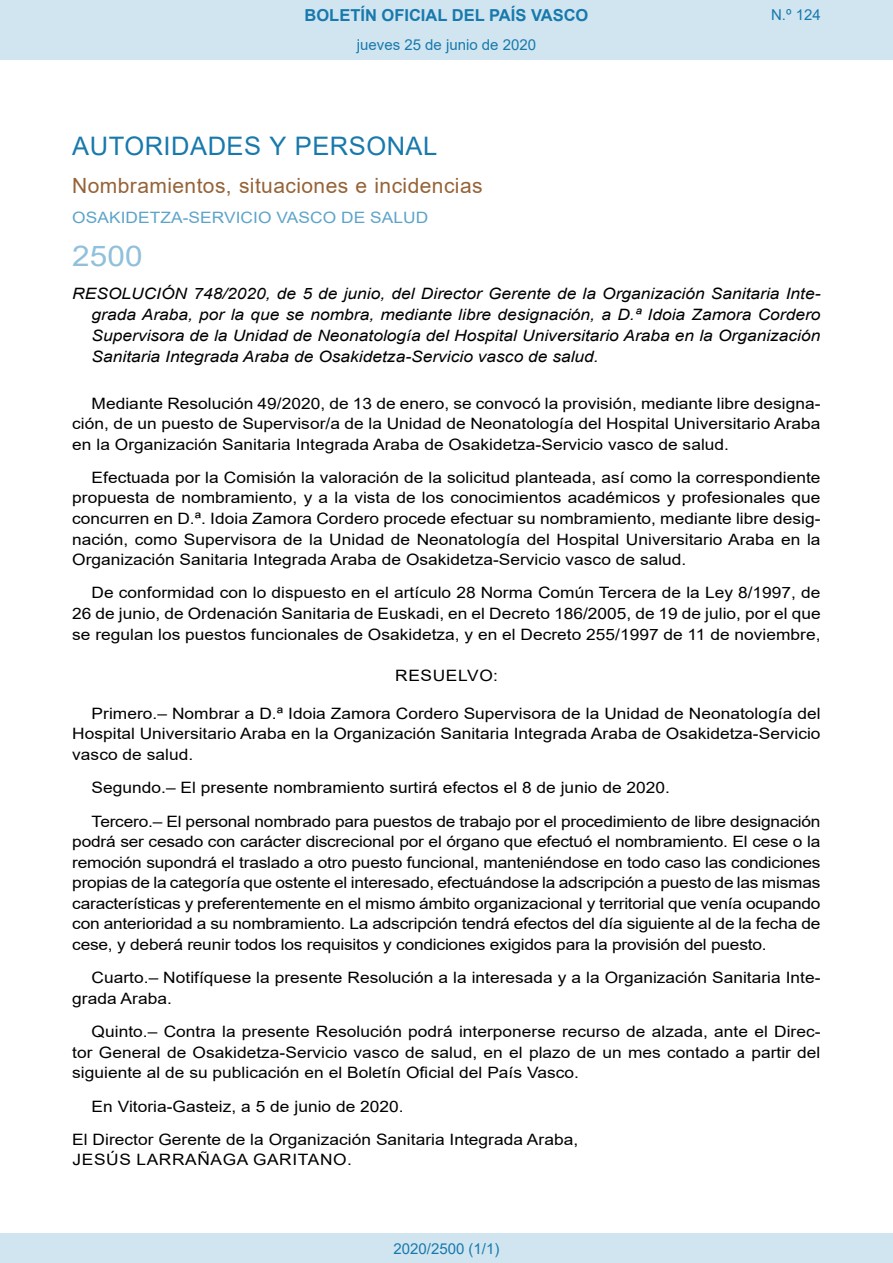
<style>
.page{position:relative;width:893px;height:1263px;background:#fff}
.page>*{position:absolute;margin:0;border:0;box-sizing:border-box;transform-origin:0 0}
.BOPVOrden{font:28.5px "Arial";color:#90c0db;scale:1.11 1}
.BOPVSeccion{font:25.5px "Arial";letter-spacing:.02em;color:#1879ad}
.BOPVSubseccion{font:21px "Arial";letter-spacing:.02em;color:#956338}
.t1{font:700 16.5px "Arial";color:#1879ad}
.BOPVDetalle{font:15.6px/20.5px "Arial";color:#000;text-align:justify;scale:1.11 1}
.BOPVTitulo{font:italic 15.6px/21px "Arial";color:#000;text-align:justify;scale:1.11 1}
.BOPVFirmaPuesto{font:15.6px "Arial";color:#000;scale:1.11 1}
.BOPVFirmaLugFec{font:15.6px "Arial";color:#000;scale:1.11 1}
.BOPVOrganismo{font:15.6px "Arial";letter-spacing:.005em;color:#5ea4ca;scale:1.11 1}
.BOPVFirmaNombre{font:15.6px "Arial";letter-spacing:.035em;color:#000;scale:1.11 1}
.BOPVClave{font:15.6px "Arial";letter-spacing:.035em;color:#000;scale:1.11 1}
.Paginacion_Centro{font:15px "Arial";color:#1879ad}
</style>
<div class="page">
<div style="left:0;top:0;width:893px;height:60px;background:#d0e5f0"></div>
<div style="left:0;top:1233px;width:893px;height:30px;background:#d0e5f0"></div>
<p class="t1" style="left:305px;top:3px;width:285px">BOLETÍN OFICIAL DEL PAÍS VASCO</p>
<p class="Paginacion_Centro" style="left:357px;top:35px;width:181px">jueves 25 de junio de 2020</p>
<p class="Paginacion_Centro" style="left:771px;top:5px;width:51px">N.º 124</p>
<p class="BOPVSeccion" style="left:72px;top:128px;width:367px">AUTORIDADES Y PERSONAL</p>
<p class="BOPVSubseccion" style="left:72px;top:171px;width:412px">Nombramientos, situaciones e incidencias</p>
<p class="BOPVOrganismo" style="left:72px;top:207px;width:322px">OSAKIDETZA-SERVICIO VASCO DE SALUD</p>
<p class="BOPVOrden" style="left:72px;top:236px;width:65px">2500</p>
<p class="BOPVTitulo" style="left:92px;top:284px;width:658px;text-indent:-19px">RESOLUCIÓN 748/2020, de 5 de junio, del Director Gerente de la Organización Sanitaria Inte&shy;grada Araba, por la que se nombra, mediante libre designación, a D.ª Idoia Zamora Cordero Supervisora de la Unidad de Neonatología del Hospital Universitario Araba en la Organización Sanitaria Integrada Araba de Osakidetza-Servicio vasco de salud.</p>
<p class="BOPVDetalle" style="left:72px;top:393px;width:676px;text-indent:19px">Mediante Resolución 49/2020, de 13 de enero, se convocó la provisión, mediante libre designa&shy;ción, de un puesto de Supervisor/a de la Unidad de Neonatología del Hospital Universitario Araba en la Organización Sanitaria Integrada Araba de Osakidetza-Servicio vasco de salud.</p>
<p class="BOPVDetalle" style="left:72px;top:467px;width:676px;text-indent:19px">Efectuada por la Comisión la valoración de la solicitud planteada, así como la correspondiente propuesta de nombramiento, y a la vista de los conocimientos académicos y profesionales que concurren en D.ª. Idoia Zamora Cordero procede efectuar su nombramiento, mediante libre desig&shy;nación, como Supervisora de la Unidad de Neonatología del Hospital Universitario Araba en la Organización Sanitaria Integrada Araba de Osakidetza-Servicio vasco de salud.</p>
<p class="BOPVDetalle" style="left:72px;top:583px;width:676px;text-indent:19px">De conformidad con lo dispuesto en el artículo 28 Norma Común Tercera de la Ley 8/1997, de 26 de junio, de Ordenación Sanitaria de Euskadi, en el Decreto 186/2005, de 19 de julio, por el que se regulan los puestos funcionales de Osakidetza, y en el Decreto 255/1997 de 11 de noviembre,</p>
<p class="BOPVClave" style="left:395px;top:665px;width:94px">RESUELVO:</p>
<p class="BOPVDetalle" style="left:72px;top:703px;width:676px;text-indent:19px">Primero.– Nombrar a D.ª Idoia Zamora Cordero Supervisora de la Unidad de Neonatología del Hospital Universitario Araba en la Organización Sanitaria Integrada Araba de Osakidetza-Servicio vasco de salud.</p>
<p class="BOPVDetalle" style="left:92px;top:777px;width:523px">Segundo.– El presente nombramiento surtirá efectos el 8 de junio de 2020.</p>
<p class="BOPVDetalle" style="left:72px;top:811px;width:676px;text-indent:19px">Tercero.– El personal nombrado para puestos de trabajo por el procedimiento de libre designación podrá ser cesado con carácter discrecional por el órgano que efectuó el nombramiento. El cese o la remoción supondrá el traslado a otro puesto funcional, manteniéndose en todo caso las condiciones propias de la categoría que ostente el interesado, efectuándose la adscripción a puesto de las mismas características y preferentemente en el mismo ámbito organizacional y territorial que venía ocupando con anterioridad a su nombramiento. La adscripción tendrá efectos del día siguiente al de la fecha de cese, y deberá reunir todos los requisitos y condiciones exigidos para la provisión del puesto.</p>
<p class="BOPVDetalle" style="left:72px;top:967px;width:676px;text-indent:19px">Cuarto.– Notifíquese la presente Resolución a la interesada y a la Organización Sanitaria Inte&shy;grada Araba.</p>
<p class="BOPVDetalle" style="left:72px;top:1021px;width:676px;text-indent:19px">Quinto.– Contra la presente Resolución podrá interponerse recurso de alzada, ante el Direc&shy;tor General de Osakidetza-Servicio vasco de salud, en el plazo de un mes contado a partir del siguiente al de su publicación en el Boletín Oficial del País Vasco.</p>
<p class="BOPVFirmaLugFec" style="left:92px;top:1095px;width:283px">En Vitoria-Gasteiz, a 5 de junio de 2020.</p>
<p class="BOPVFirmaPuesto" style="left:72px;top:1129px;width:457px">El Director Gerente de la Organización Sanitaria Integrada Araba,</p>
<p class="BOPVFirmaNombre" style="left:73px;top:1149px;width:253px">JESÚS LARRAÑAGA GARITANO.</p>
<p class="Paginacion_Centro" style="left:393px;top:1238px;width:107px">2020/2500 (1/1)</p>
</div>
